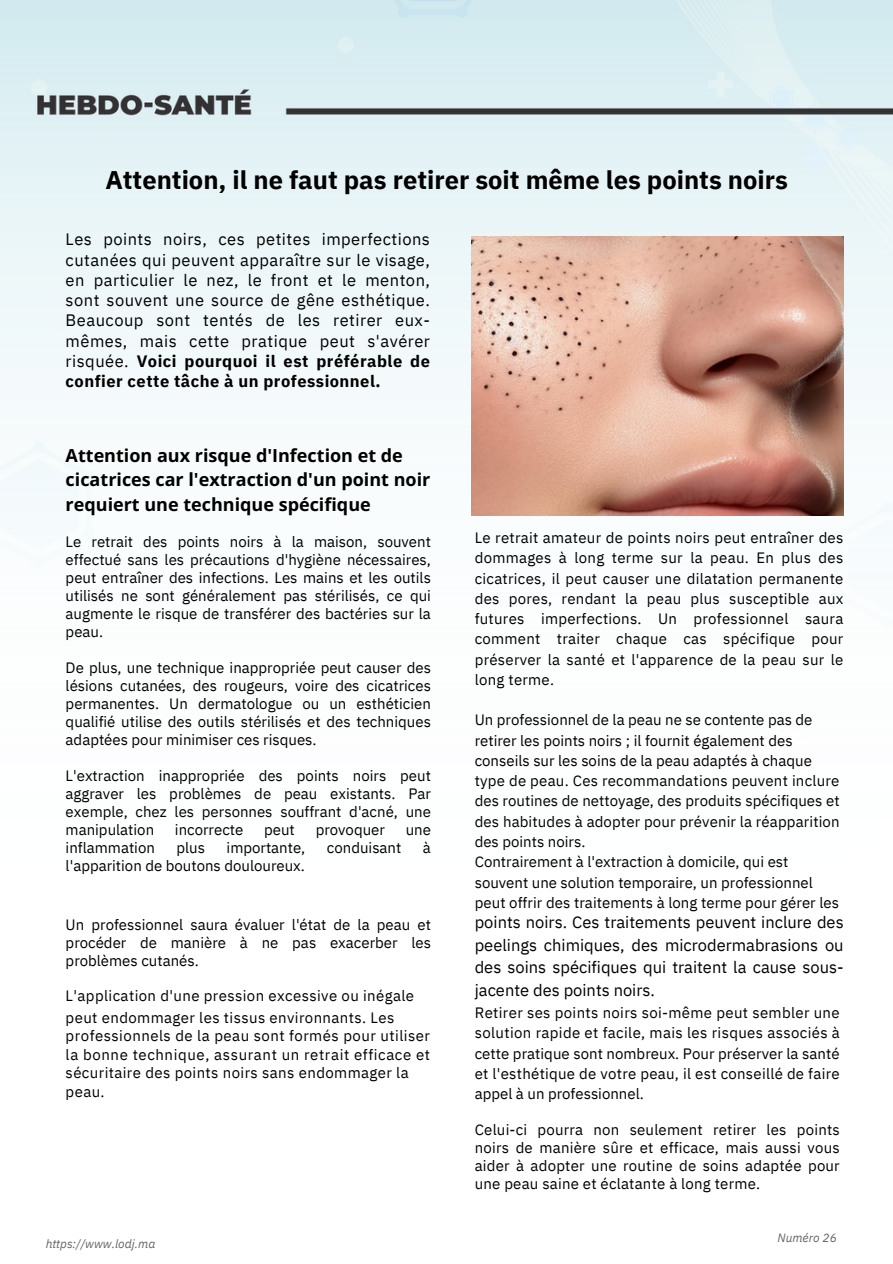
<style>
.page{position:relative;width:893px;height:1264px;background:#fff}
.page>*{position:absolute;margin:0;border:0;box-sizing:border-box;transform-origin:0 0}
.t1{font:700 25.5px "IBM Plex Sans";color:#000}
.t2{font:700 18px/24.8px "Open Sans";color:#000}
.t3{font:16.5px/20.2px "IBM Plex Sans";letter-spacing:.015em;color:#000;text-align:justify}
.t4{font:15px/20.2px "IBM Plex Sans";color:#000;text-align:justify}
.t5{font:15px/18.8px "IBM Plex Sans";letter-spacing:.03em;color:#000}
.t6{font:15px/22.5px "IBM Plex Sans";letter-spacing:.025em;color:#000}
.t7{font:italic 12px "IBM Plex Sans";color:#646464}
.s1{font-weight:700}
</style>
<div class="page">
<img style="left:0;top:0;width:892px;height:533px">
<img style="left:471px;top:236px;width:372px;height:279px">
<h1 class="t1" style="left:105px;top:163px;width:684px">Attention, il ne faut pas retirer soit même les points noirs</h1>
<p class="t3" style="left:66px;top:229px;width:366px">Les points noirs, ces petites imperfections cutanées qui peuvent apparaître sur le visage, en particulier le nez, le front et le menton, sont souvent une source de gêne esthétique.<br>Beaucoup sont tentés de les retirer eux&shy;mêmes, mais cette pratique peut s'avérer risquée. <span class="s1">Voici pourquoi il est préférable de confier cette tâche à un professionnel.</span></p>
<p class="t2" style="left:66px;top:442px;width:366px">Attention aux risque d'Infection et de cicatrices car l'extraction d'un point noir requiert une technique spécifique</p>
<p class="t4" style="left:66px;top:532px;width:367px;line-height:18px">Le retrait des points noirs à la maison, souvent effectué sans les précautions d'hygiène nécessaires, peut entraîner des infections. Les mains et les outils utilisés ne sont généralement pas stérilisés, ce qui augmente le risque de transférer des bactéries sur la peau.</p>
<p class="t4" style="left:66px;top:658px;width:367px;line-height:18px">De plus, une technique inappropriée peut causer des lésions cutanées, des rougeurs, voire des cicatrices permanentes. Un dermatologue ou un esthéticien qualifié utilise des outils stérilisés et des techniques adaptées pour minimiser ces risques.</p>
<p class="t4" style="left:66px;top:766px;width:367px;line-height:18px">L'extraction inappropriée des points noirs peut aggraver les problèmes de peau existants. Par exemple, chez les personnes souffrant d'acné, une manipulation</p>
<p class="t4" style="left:175px;top:819px;width:70px">incorrecte</p>
<p class="t4" style="left:264px;top:819px;width:32px">peut</p>
<p class="t4" style="left:315px;top:819px;width:71px">provoquer</p>
<p class="t4" style="left:405px;top:819px;width:27px">une</p>
<p class="t4" style="left:66px;top:837px;width:91px">inflammation</p>
<p class="t4" style="left:176px;top:837px;width:30px">plus</p>
<p class="t4" style="left:226px;top:837px;width:80px">importante,</p>
<p class="t4" style="left:327px;top:837px;width:76px">conduisant</p>
<p class="t4" style="left:423px;top:837px;width:10px">à</p>
<p class="t4" style="left:66px;top:855px;width:241px">l'apparition de boutons douloureux.</p>
<p class="t4" style="left:66px;top:915px;width:367px;line-height:18px">Un professionnel saura évaluer l'état de la peau et procéder de manière à ne pas exacerber les problèmes cutanés.</p>
<p class="t6" style="left:66px;top:983px;width:350px">L'application d'une pression excessive ou inégale peut endommager les tissus environnants. Les</p>
<p class="t5" style="left:66px;top:1026px;width:366px">professionnels de la peau sont formés pour utiliser la bonne technique, assurant un retrait efficace et sécuritaire des points noirs sans endommager la peau.</p>
<p class="t7" style="left:46px;top:1235px;width:111px">https://www.lodj.ma</p>
<p class="t4" style="left:474px;top:527px;width:370px">Le retrait amateur de points noirs peut entraîner des dommages à long terme sur la peau. En plus des cicatrices, il peut causer une dilatation permanente des pores, rendant la peau plus susceptible aux futures imperfections. Un professionnel saura comment traiter chaque cas spécifique pour préserver la santé et l'apparence de la peau sur le long terme.</p>
<p class="t4" style="left:474px;top:709px;width:366px;text-align:left">Un professionnel de la peau ne se contente pas de retirer les points noirs ; il fournit également des conseils sur les soins de la peau adaptés à chaque type de peau. Ces recommandations peuvent inclure des routines de nettoyage, des produits spécifiques et des habitudes à adopter pour prévenir la réapparition des points noirs.<br>Contrairement à l'extraction à domicile, qui est souvent une solution temporaire, un professionnel peut offrir des traitements à long terme pour gérer les</p>
<p class="t3" style="left:474px;top:910px;width:370px;line-height:22.5px">points noirs. Ces traitements peuvent inclure des peelings chimiques, des microdermabrasions ou des soins spécifiques qui traitent la cause sous&shy;jacente des points noirs.</p>
<p class="t4" style="left:474px;top:1002px;width:367px">Retirer ses points noirs soi-même peut sembler une solution rapide et facile, mais les risques associés à cette pratique sont nombreux. Pour préserver la santé et l'esthétique de votre peau, il est conseillé de faire appel à un professionnel.</p>
<p class="t4" style="left:474px;top:1120px;width:366px;line-height:18px">Celui-ci pourra non seulement retirer les points noirs de manière sûre et efficace, mais aussi vous aider à adopter une routine de soins adaptée pour une peau saine et éclatante à long terme.</p>
<p class="t7" style="left:777px;top:1229px;width:61px">Numéro 26</p>
</div>
